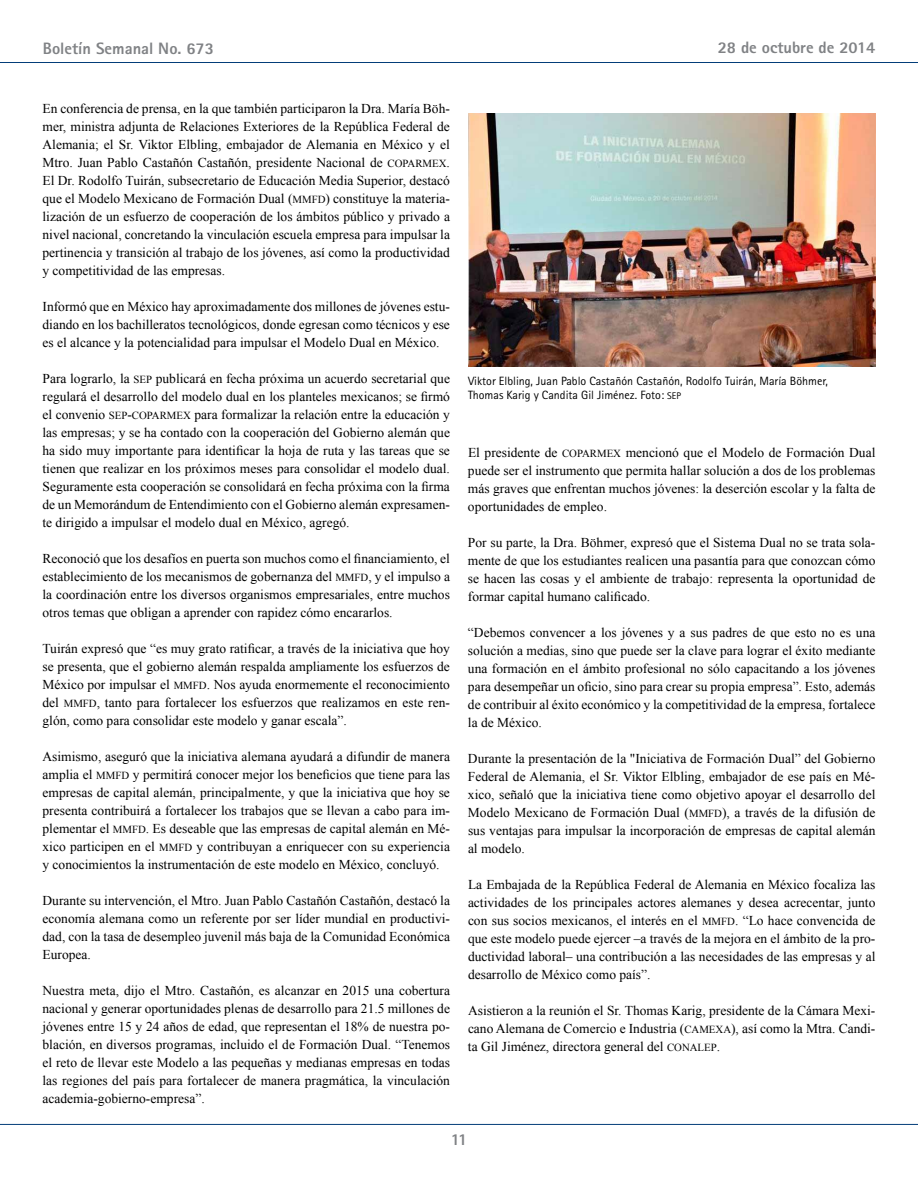
<style>
.page{position:relative;width:918px;height:1188px;background:#fff}
.page>*{position:absolute;margin:0;border:0;box-sizing:border-box;transform-origin:0 0}
.t1{font:800 16.5px "Rotis Sans Serif";color:#808285}
.t2{font:13.5px/18px "Times New Roman";color:#000;text-align:justify}
.t3{font:12px/14.4px "Rotis Sans Serif";color:#000}
.s1{font-family:"Times New Roman PSMT SC800";font-size:10.8px}
.s2{font-family:"Rotis Sans Serif SC800";font-size:9.6px}
</style>
<div class="page">
<hr style="left:0;top:62px;width:918px;height:1px;background:#033d79">
<hr style="left:0;top:1124px;width:918px;height:1px;background:#033d79">
<img style="left:468px;top:114px;width:407px;height:252px">
<p class="t1" style="left:43px;top:38px;width:173px">Boletín Semanal No. 673</p>
<p class="t1" style="left:718px;top:37px;width:159px">28 de octubre de 2014</p>
<p class="t2" style="left:43px;top:100px;width:409px">En conferencia de prensa, en la que también participaron la Dra. María Böh&shy;mer, ministra adjunta de Relaciones Exteriores de la República Federal de Alemania; el Sr. Viktor Elbling, embajador de Alemania en México y el Mtro. Juan Pablo Castañón Castañón, presidente Nacional de <span class="s1">COPARMEX</span>.<br>El Dr. Rodolfo Tuirán, subsecretario de Educación Media Superior, destacó que el Modelo Mexicano de Formación Dual (<span class="s1">MMFD</span>) constituye la materia&shy;lización de un esfuerzo de cooperación de los ámbitos público y privado a nivel nacional, concretando la vinculación escuela empresa para impulsar la pertinencia y transición al trabajo de los jóvenes, así como la productividad y competitividad de las empresas.</p>
<p class="t2" style="left:43px;top:298px;width:409px">Informó que en México hay aproximadamente dos millones de jóvenes estu&shy;diando en los bachilleratos tecnológicos, donde egresan como técnicos y ese es el alcance y la potencialidad para impulsar el Modelo Dual en México.</p>
<p class="t2" style="left:43px;top:370px;width:409px">Para lograrlo, la <span class="s1">SEP</span> publicará en fecha próxima un acuerdo secretarial que regulará el desarrollo del modelo dual en los planteles mexicanos; se firmó el convenio <span class="s1">SEP</span>-<span class="s1">COPARMEX</span> para formalizar la relación entre la educación y las empresas; y se ha contado con la cooperación del Gobierno alemán que ha sido muy importante para identificar la hoja de ruta y las tareas que se tienen que realizar en los próximos meses para consolidar el modelo dual.<br>Seguramente esta cooperación se consolidará en fecha próxima con la firma de un Memorándum de Entendimiento con el Gobierno alemán expresamen&shy;te dirigido a impulsar el modelo dual en México, agregó.</p>
<p class="t2" style="left:43px;top:550px;width:409px">Reconoció que los desafíos en puerta son muchos como el financiamiento, el establecimiento de los mecanismos de gobernanza del <span class="s1">MMFD</span>, y el impulso a la coordinación entre los diversos organismos empresariales, entre muchos otros temas que obligan a aprender con rapidez cómo encararlos.</p>
<p class="t2" style="left:43px;top:640px;width:409px">Tuirán expresó que “es muy grato ratificar, a través de la iniciativa que hoy se presenta, que el gobierno alemán respalda ampliamente los esfuerzos de México por impulsar el <span class="s1">MMFD</span>. Nos ayuda enormemente el reconocimiento del <span class="s1">MMFD</span>, tanto para fortalecer los esfuerzos que realizamos en este ren&shy;glón, como para consolidar este modelo y ganar escala”.</p>
<p class="t2" style="left:43px;top:748px;width:409px">Asimismo, aseguró que la iniciativa alemana ayudará a difundir de manera amplia el <span class="s1">MMFD</span> y permitirá conocer mejor los beneficios que tiene para las empresas de capital alemán, principalmente, y que la iniciativa que hoy se presenta contribuirá a fortalecer los trabajos que se llevan a cabo para im&shy;plementar el <span class="s1">MMFD</span>. Es deseable que las empresas de capital alemán en Mé&shy;xico participen en el <span class="s1">MMFD</span> y contribuyan a enriquecer con su experiencia y conocimientos la instrumentación de este modelo en México, concluyó.</p>
<p class="t2" style="left:43px;top:892px;width:409px">Durante su intervención, el Mtro. Juan Pablo Castañón Castañón, destacó la economía alemana como un referente por ser líder mundial en productivi&shy;dad, con la tasa de desempleo juvenil más baja de la Comunidad Económica Europea.</p>
<p class="t2" style="left:43px;top:982px;width:409px">Nuestra meta, dijo el Mtro. Castañón, es alcanzar en 2015 una cobertura nacional y generar oportunidades plenas de desarrollo para 21.5 millones de jóvenes entre 15 y 24 años de edad, que representan el 18% de nuestra po&shy;blación, en diversos programas, incluido el de Formación Dual. “Tenemos el reto de llevar este Modelo a las pequeñas y medianas empresas en todas las regiones del país para fortalecer de manera pragmática, la vinculación academia-gobierno-empresa”.</p>
<p class="t3" style="left:468px;top:374px;width:361px">Viktor Elbling, Juan Pablo Castañón Castañón, Rodolfo Tuirán, María Böhmer,<br>Thomas Karig y Candita Gil Jiménez. Foto: <span class="s2">sep</span></p>
<p class="t2" style="left:468px;top:443px;width:409px">El presidente de <span class="s1">COPARMEX</span> mencionó que el Modelo de Formación Dual puede ser el instrumento que permita hallar solución a dos de los problemas más graves que enfrentan muchos jóvenes: la deserción escolar y la falta de oportunidades de empleo.</p>
<p class="t2" style="left:468px;top:533px;width:409px">Por su parte, la Dra. Böhmer, expresó que el Sistema Dual no se trata sola&shy;mente de que los estudiantes realicen una pasantía para que conozcan cómo se hacen las cosas y el ambiente de trabajo: representa la oportunidad de formar capital humano calificado.</p>
<p class="t2" style="left:468px;top:623px;width:409px">“Debemos convencer a los jóvenes y a sus padres de que esto no es una solución a medias, sino que puede ser la clave para lograr el éxito mediante una formación en el ámbito profesional no sólo capacitando a los jóvenes para desempeñar un oficio, sino para crear su propia empresa”. Esto, además de contribuir al éxito económico y la competitividad de la empresa, fortalece la de México.</p>
<p class="t2" style="left:468px;top:749px;width:409px">Durante la presentación de la "Iniciativa de Formación Dual” del Gobierno Federal de Alemania, el Sr. Viktor Elbling, embajador de ese país en Mé&shy;xico, señaló que la iniciativa tiene como objetivo apoyar el desarrollo del Modelo Mexicano de Formación Dual (<span class="s1">MMFD</span>), a través de la difusión de sus ventajas para impulsar la incorporación de empresas de capital alemán al modelo.</p>
<p class="t2" style="left:468px;top:875px;width:409px">La Embajada de la República Federal de Alemania en México focaliza las actividades de los principales actores alemanes y desea acrecentar, junto con sus socios mexicanos, el interés en el <span class="s1">MMFD</span>. “Lo hace convencida de que este modelo puede ejercer –a través de la mejora en el ámbito de la pro&shy;ductividad laboral– una contribución a las necesidades de las empresas y al desarrollo de México como país”.</p>
<p class="t2" style="left:468px;top:1001px;width:409px">Asistieron a la reunión el Sr. Thomas Karig, presidente de la Cámara Mexi&shy;cano Alemana de Comercio e Industria (<span class="s1">CAMEXA</span>), así como la Mtra. Candi&shy;ta Gil Jiménez, directora general del <span class="s1">CONALEP</span>.</p>
<p class="t1" style="left:451px;top:1129px;width:18px">11</p>
</div>
